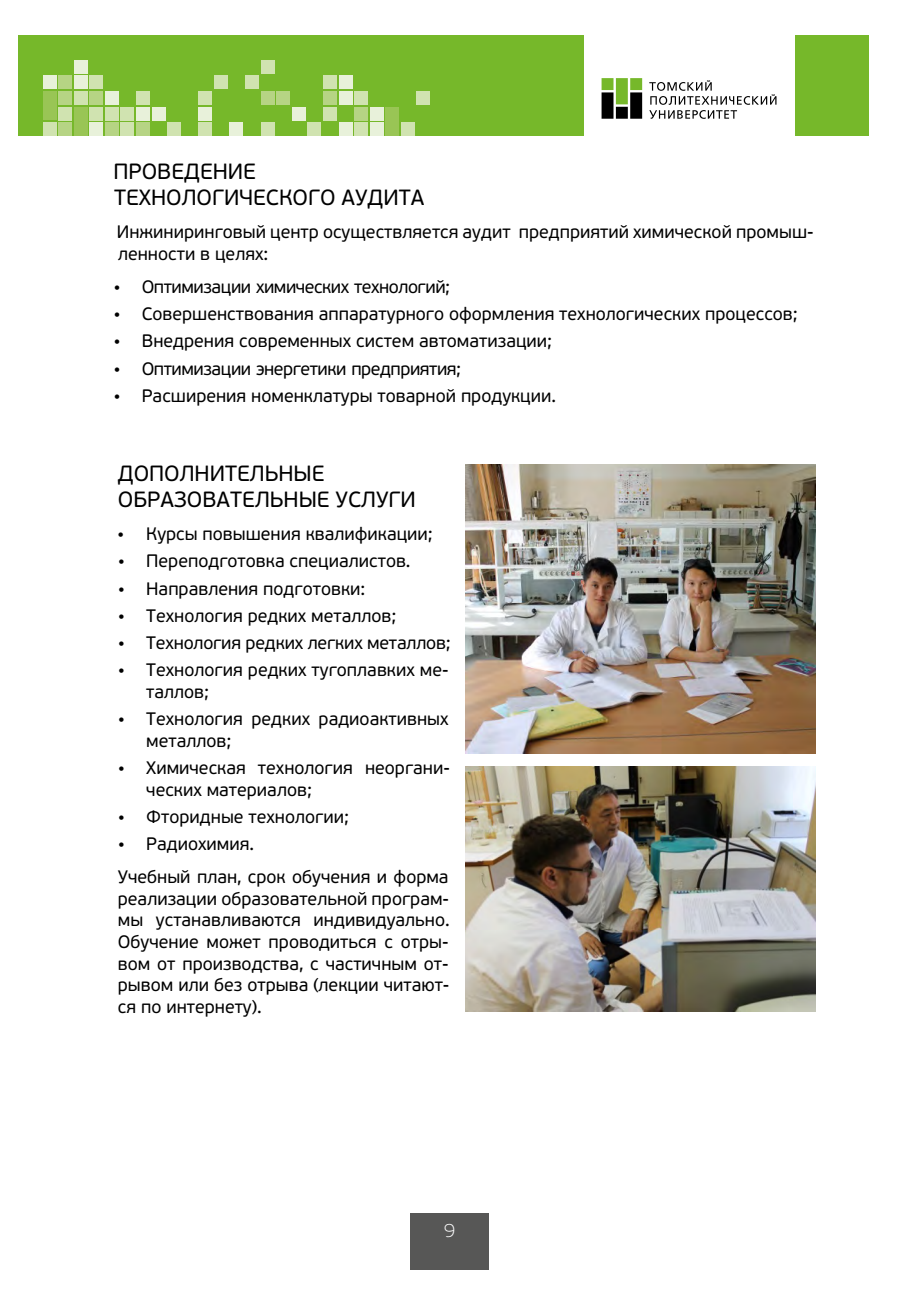
<style>
.page{position:relative;width:915px;height:1312px;background:#fff}
.page>*{position:absolute;margin:0;border:0;box-sizing:border-box;transform-origin:0 0}
.t1{font:22px/26.4px "PF Beau Sans Pro";color:#000}
.t2{font:100 19.2px "PF Beau Sans Pro";color:#fff}
.t3{font:18px/21.6px "PF Beau Sans Pro";color:#000}
.t4{font:18px "PF Beau Sans Pro";letter-spacing:-.025em;color:#000}
</style>
<div class="page">
<div style="left:411px;top:1213px;width:78px;height:56px;background:#575756"></div>
<img style="left:465px;top:766px;width:350px;height:246px">
<img style="left:466px;top:464px;width:349px;height:289px">
<div style="left:18px;top:35px;width:850px;height:101px;background:#76b82a"></div>
<div style="left:583px;top:36px;width:211px;height:101px;background:#fff"></div>
<svg style="left:649px;top:80px;width:127px;height:39px"></svg>
<svg style="left:601px;top:78px;width:41px;height:41px;background:#5a713f"></svg>
<div style="left:386px;top:107px;width:13px;height:29px;background:#99c555"></div>
<div style="left:74px;top:107px;width:13px;height:29px;background:#99c555"></div>
<div style="left:43px;top:91px;width:13px;height:29px;background:#99c555"></div>
<div style="left:277px;top:91px;width:13px;height:13px;background:#b6d484"></div>
<div style="left:323px;top:91px;width:13px;height:13px;background:#b6d484"></div>
<div style="left:354px;top:107px;width:14px;height:13px;background:#b6d484"></div>
<div style="left:261px;top:91px;width:13px;height:13px;background:#b6d484"></div>
<div style="left:136px;top:122px;width:13px;height:14px;background:#b6d484"></div>
<div style="left:105px;top:122px;width:13px;height:14px;background:#b6d484"></div>
<div style="left:90px;top:91px;width:13px;height:13px;background:#b6d484"></div>
<div style="left:59px;top:122px;width:13px;height:14px;background:#b6d484"></div>
<div style="left:59px;top:91px;width:13px;height:13px;background:#b6d484"></div>
<div style="left:59px;top:76px;width:13px;height:13px;background:#b6d484"></div>
<div style="left:308px;top:122px;width:13px;height:14px;background:#d0e3b0"></div>
<div style="left:323px;top:76px;width:13px;height:13px;background:#d0e3b0"></div>
<div style="left:323px;top:107px;width:13px;height:13px;background:#d0e3b0"></div>
<div style="left:354px;top:122px;width:14px;height:14px;background:#d0e3b0"></div>
<div style="left:354px;top:91px;width:14px;height:13px;background:#d0e3b0"></div>
<div style="left:401px;top:122px;width:13px;height:14px;background:#d0e3b0"></div>
<div style="left:417px;top:91px;width:13px;height:13px;background:#d0e3b0"></div>
<div style="left:261px;top:122px;width:13px;height:14px;background:#d0e3b0"></div>
<div style="left:261px;top:60px;width:13px;height:13px;background:#d0e3b0"></div>
<div style="left:245px;top:76px;width:13px;height:13px;background:#d0e3b0"></div>
<div style="left:214px;top:76px;width:13px;height:13px;background:#d0e3b0"></div>
<div style="left:199px;top:122px;width:13px;height:14px;background:#d0e3b0"></div>
<div style="left:199px;top:91px;width:13px;height:13px;background:#d0e3b0"></div>
<div style="left:167px;top:122px;width:14px;height:14px;background:#d0e3b0"></div>
<div style="left:136px;top:91px;width:13px;height:13px;background:#d0e3b0"></div>
<div style="left:121px;top:122px;width:13px;height:14px;background:#d0e3b0"></div>
<div style="left:121px;top:107px;width:13px;height:13px;background:#d0e3b0"></div>
<div style="left:105px;top:107px;width:13px;height:13px;background:#d0e3b0"></div>
<div style="left:90px;top:107px;width:13px;height:13px;background:#d0e3b0"></div>
<div style="left:90px;top:76px;width:13px;height:13px;background:#d0e3b0"></div>
<div style="left:74px;top:91px;width:13px;height:13px;background:#d0e3b0"></div>
<div style="left:59px;top:107px;width:13px;height:13px;background:#d0e3b0"></div>
<div style="left:43px;top:122px;width:13px;height:14px;background:#d0e3b0"></div>
<div style="left:292px;top:107px;width:13px;height:13px;background:#e8f1da"></div>
<div style="left:339px;top:122px;width:13px;height:14px;background:#e8f1da"></div>
<div style="left:339px;top:91px;width:13px;height:13px;background:#e8f1da"></div>
<div style="left:339px;top:76px;width:13px;height:13px;background:#e8f1da"></div>
<div style="left:370px;top:122px;width:13px;height:14px;background:#e8f1da"></div>
<div style="left:370px;top:107px;width:13px;height:13px;background:#e8f1da"></div>
<div style="left:230px;top:122px;width:13px;height:14px;background:#e8f1da"></div>
<div style="left:199px;top:107px;width:13px;height:13px;background:#e8f1da"></div>
<div style="left:152px;top:107px;width:13px;height:13px;background:#e8f1da"></div>
<div style="left:136px;top:107px;width:13px;height:13px;background:#e8f1da"></div>
<div style="left:105px;top:91px;width:13px;height:13px;background:#e8f1da"></div>
<div style="left:90px;top:122px;width:13px;height:14px;background:#e8f1da"></div>
<div style="left:74px;top:76px;width:13px;height:13px;background:#e8f1da"></div>
<div style="left:74px;top:60px;width:13px;height:13px;background:#e8f1da"></div>
<div style="left:43px;top:76px;width:13px;height:13px;background:#e8f1da"></div>
<p class="t1" style="left:113px;top:160px;width:312px">ПРОВЕДЕНИЕ<br>ТЕХНОЛОГИЧЕСКОГО АУДИТА</p>
<p class="t3" style="left:117px;top:223px;width:698px">Инжиниринговый центр осуществляется аудит предприятий химической промыш&shy;ленности в целях:</p>
<p class="t4" style="left:113px;top:279px;width:338px">• Оптимизации химических технологий;</p>
<p class="t3" style="left:113px;top:305px;width:686px">• Совершенствования аппаратурного оформления технологических процессов;</p>
<p class="t3" style="left:113px;top:332px;width:440px">• Внедрения современных систем автоматизации;</p>
<p class="t4" style="left:113px;top:361px;width:349px">• Оптимизации энергетики предприятия;</p>
<p class="t3" style="left:113px;top:386px;width:444px">• Расширения номенклатуры товарной продукции.</p>
<p class="t1" style="left:118px;top:462px;width:299px">ДОПОЛНИТЕЛЬНЫЕ<br>ОБРАЗОВАТЕЛЬНЫЕ УСЛУГИ</p>
<p class="t3" style="left:117px;top:525px;width:317px">• Курсы повышения квалификации;</p>
<p class="t3" style="left:118px;top:552px;width:294px">• Переподготовка специалистов.</p>
<p class="t3" style="left:118px;top:579px;width:249px">• Направления подготовки:</p>
<p class="t3" style="left:118px;top:606px;width:280px">• Технология редких металлов;</p>
<p class="t3" style="left:118px;top:634px;width:334px">• Технология редких легких металлов;</p>
<p class="t3" style="left:146px;top:661px;width:304px;text-indent:-28px">• Технология редких тугоплавких ме&shy;таллов;</p>
<p class="t3" style="left:146px;top:710px;width:304px;text-indent:-28px">• Технология редких радиоактивных металлов;</p>
<p class="t3" style="left:146px;top:759px;width:305px;text-indent:-28px">• Химическая технология неоргани&shy;ческих материалов;</p>
<p class="t3" style="left:118px;top:807px;width:232px">• Фторидные технологии;</p>
<p class="t3" style="left:118px;top:829px;width:332px;line-height:33px">• Радиохимия.<br>Учебный план, срок обучения и форма</p>
<p class="t3" style="left:118px;top:889px;width:333px;text-align:justify">реализации образовательной програм&shy;мы устанавливаются индивидуально.<br>Обучение может проводиться с отры&shy;вом от производства, с частичным от&shy;рывом или без отрыва (лекции читают&shy;ся по интернету).</p>
<p class="t2" style="left:444px;top:1222px;width:12px">9</p>
</div>
